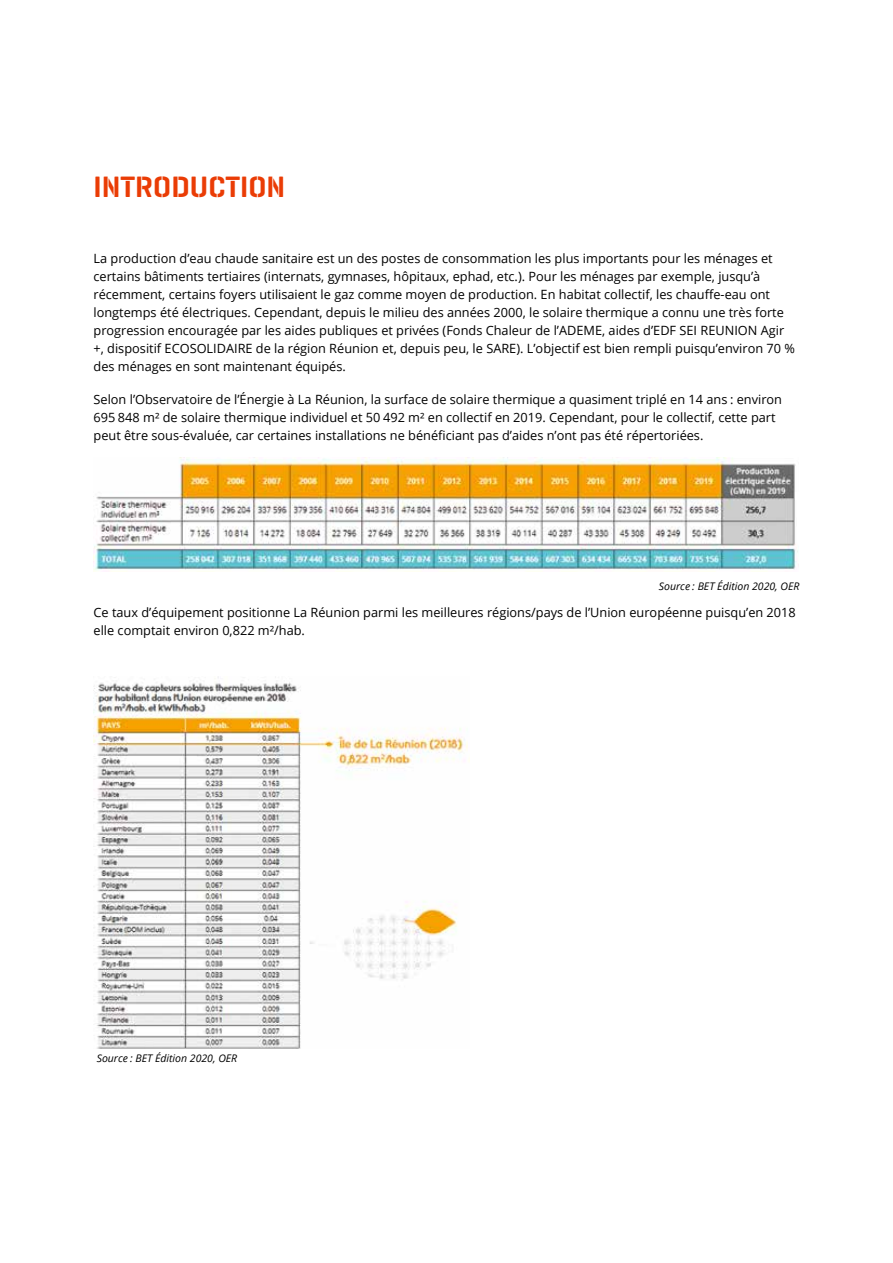
<style>
.page{position:relative;width:893px;height:1263px;background:#fff}
.page>*{position:absolute;margin:0;border:0;box-sizing:border-box;transform-origin:0 0}
.t1{font:600 30px "Geogrotesque Stencil B";color:#ea3c05}
.t2{font:12.75px/18px "Open Sans";color:#000}
.t3{font:italic 10.5px "Open Sans";color:#000}
</style>
<div class="page">
<img style="left:94px;top:457px;width:704px;height:114px">
<img style="left:94px;top:676px;width:375px;height:373px">
<h1 class="t1" style="left:94px;top:168px;width:193px">INTRODUCTION</h1>
<p class="t2" style="left:94px;top:249px;width:703px">La production d’eau chaude sanitaire est un des postes de consommation les plus importants pour les ménages et certains bâtiments tertiaires (internats, gymnases, hôpitaux, ephad, etc.). Pour les ménages par exemple, jusqu’à récemment, certains foyers utilisaient le gaz comme moyen de production. En habitat collectif, les chauffe-eau ont longtemps été électriques. Cependant, depuis le milieu des années 2000, le solaire thermique a connu une très forte progression encouragée par les aides publiques et privées (Fonds Chaleur de l’ADEME, aides d’EDF SEI REUNION Agir +, dispositif ECOSOLIDAIRE de la région Réunion et, depuis peu, le SARE). L’objectif est bien rempli puisqu’environ 70 % des ménages en sont maintenant équipés.</p>
<p class="t2" style="left:94px;top:390px;width:690px">Selon l’Observatoire de l’Énergie à La Réunion, la surface de solaire thermique a quasiment triplé en 14 ans : environ<br>695 848 m² de solaire thermique individuel et 50 492 m² en collectif en 2019. Cependant, pour le collectif, cette part peut être sous-évaluée, car certaines installations ne bénéficiant pas d’aides n’ont pas été répertoriées.</p>
<p class="t3" style="left:659px;top:579px;width:142px">Source : BET Édition 2020, OER</p>
<p class="t2" style="left:94px;top:603px;width:704px">Ce taux d’équipement positionne La Réunion parmi les meilleures régions/pays de l’Union européenne puisqu’en 2018 elle comptait environ 0,822 m²/hab.</p>
<p class="t3" style="left:97px;top:1050px;width:142px">Source : BET Édition 2020, OER</p>
</div>
